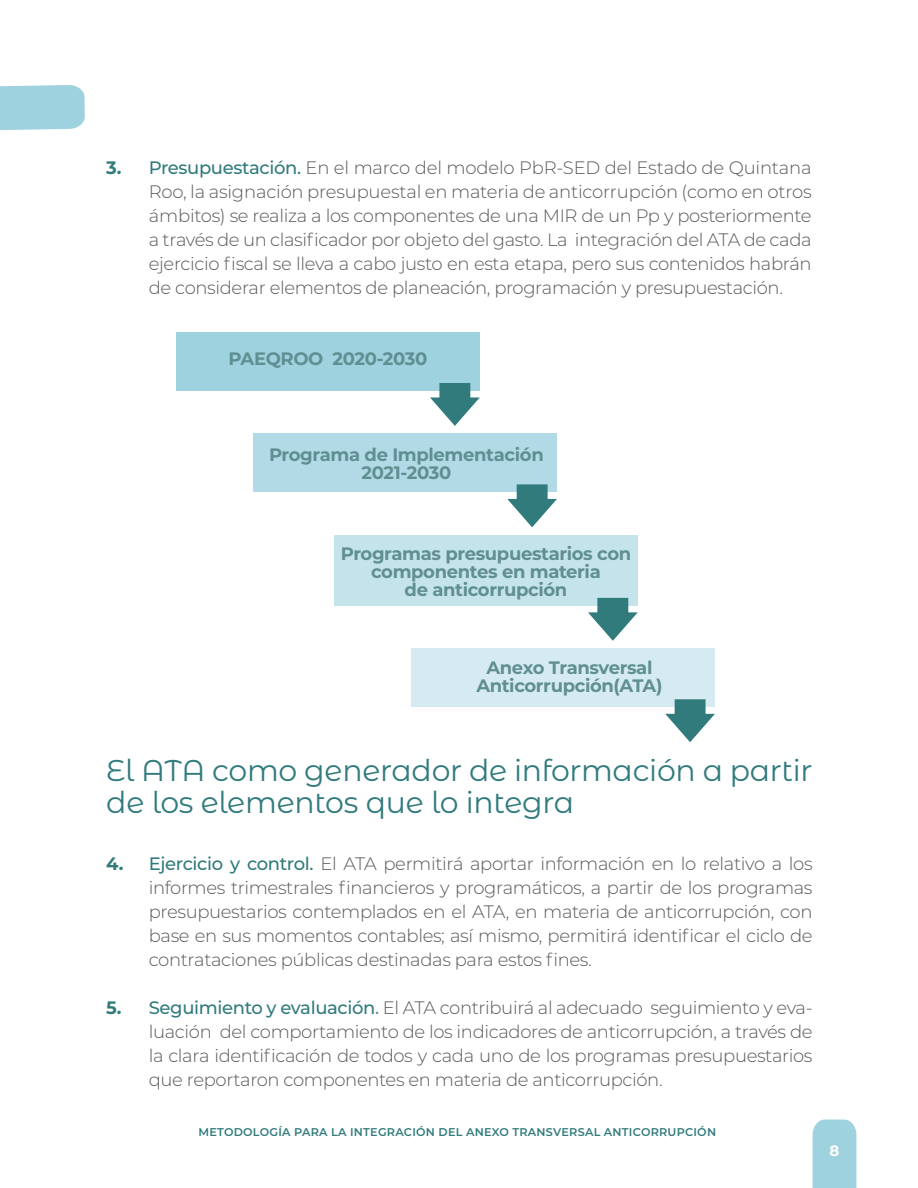
<style>
.page{position:relative;width:918px;height:1188px;background:#fff}
.page>*{position:absolute;margin:0;border:0;box-sizing:border-box;transform-origin:0 0}
.cuerpo_de_TX{font:30px/31.5px "Montserrat Alternates";letter-spacing:-.01em;color:#317b7d}
.cuerpo_de_TX-2{font:300 18px/24px "Montserrat";letter-spacing:-.02em;color:#57585a;text-align:justify}
.cuerpo_de_TX-3{font:700 18px/18px "Montserrat";letter-spacing:-.02em;color:#608f92;text-align:center}
.t1{font:700 15px "Montserrat";color:#fff}
.t2{font:600 11.25px "Montserrat";letter-spacing:.02em;color:#317b7d}
.s1{font-weight:700;color:#317b7d}
.s2{font-weight:500;color:#317b7d}
.s3{font-weight:500;color:#608f92}
</style>
<div class="page">
<div style="left:813px;top:1120px;width:43px;height:68px;background:#9ed2df"></div>
<svg style="left:0;top:85px;width:85px;height:45px;background:#a2d4e0"></svg>
<div style="left:176px;top:332px;width:304px;height:59px;background:#9ed2df"></div>
<div style="left:334px;top:535px;width:304px;height:70px;background:#c4e3eb"></div>
<div style="left:253px;top:434px;width:304px;height:58px;background:#b1dae6"></div>
<div style="left:411px;top:649px;width:304px;height:58px;background:#d6ebf1"></div>
<svg style="left:430px;top:383px;width:50px;height:43px"></svg>
<svg style="left:588px;top:598px;width:50px;height:43px"></svg>
<svg style="left:507px;top:484px;width:50px;height:43px"></svg>
<svg style="left:665px;top:699px;width:50px;height:43px"></svg>
<p class="cuerpo_de_TX-2" style="left:149px;top:155px;width:664px;text-indent:-43px"><span class="s1">3.</span> <span class="s2">Presupuestación.</span> En el marco del modelo PbR-SED del Estado de Quintana Roo, la asignación presupuestal en materia de anticorrupción (como en otros ámbitos) se realiza a los componentes de una MIR de un Pp y posteriormente a través de un clasificador por objeto del gasto. La integración del ATA de cada ejercicio fiscal se lleva a cabo justo en esta etapa, pero sus contenidos habrán de considerar elementos de planeación, programación y presupuestación.</p>
<p class="cuerpo_de_TX-3" style="left:229px;top:349px;width:200px">PAEQROO 2020-2030</p>
<p class="cuerpo_de_TX-3" style="left:269px;top:444px;width:276px">Programa de Implementación</p>
<p class="cuerpo_de_TX-3" style="left:362px;top:462px;width:91px">2021-2030</p>
<p class="cuerpo_de_TX-3" style="left:341px;top:544px;width:292px">Programas presupuestarios con componentes en materia</p>
<p class="cuerpo_de_TX-3" style="left:405px;top:580px;width:164px">de anticorrupción</p>
<p class="cuerpo_de_TX-3" style="left:486px;top:658px;width:168px">Anexo Transversal</p>
<p class="cuerpo_de_TX-3" style="left:476px;top:676px;width:188px">Anticorrupción(ATA)</p>
<p class="cuerpo_de_TX" style="left:106px;top:754px;width:708px">El ATA como generador de información a partir de los elementos que lo integra</p>
<p class="cuerpo_de_TX-2" style="left:149px;top:851px;width:665px;text-indent:-43px"><span class="s1">4.</span> <span class="s2">Ejercicio y control.</span> El ATA permitirá aportar información en lo relativo a los informes trimestrales financieros y programáticos, a partir de los programas presupuestarios contemplados en el ATA, en materia de anticorrupción, con base en sus momentos contables; así mismo, permitirá identificar el ciclo de contrataciones públicas destinadas para estos fines.</p>
<p class="cuerpo_de_TX-2" style="left:149px;top:995px;width:665px;text-indent:-43px"><span class="s1">5.</span> <span class="s2">Seguimiento y evaluación</span><span class="s3">.</span> El ATA contribuirá al adecuado seguimiento y eva&shy;luación del comportamiento de los indicadores de anticorrupción, a través de la clara identificación de todos y cada uno de los programas presupuestarios que reportaron componentes en materia de anticorrupción.</p>
<p class="t2" style="left:198px;top:1124px;width:519px">METODOLOGÍA PARA LA INTEGRACIÓN DEL ANEXO TRANSVERSAL ANTICORRUPCIÓN</p>
<p class="t1" style="left:830px;top:1139px;width:11px">8</p>
</div>
